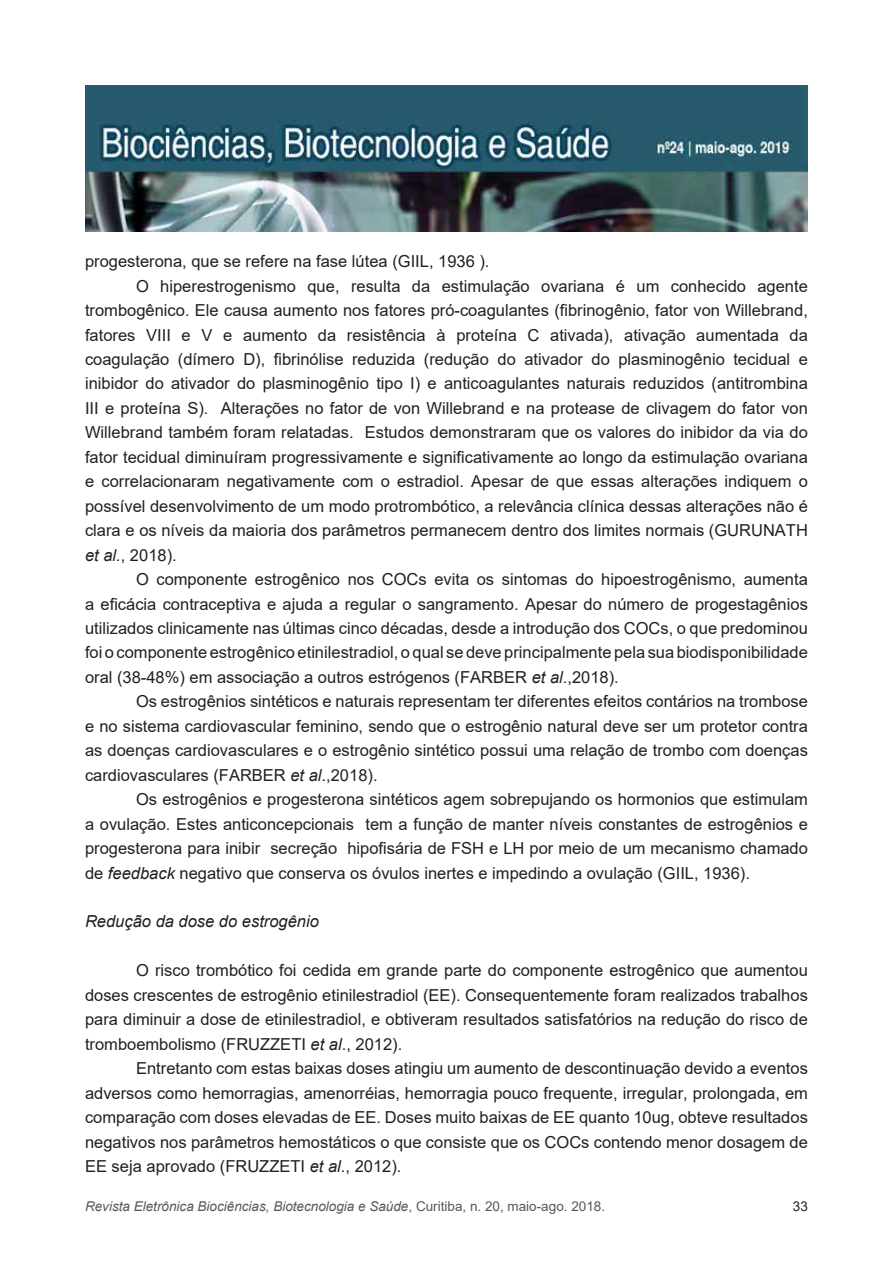
<style>
.page{position:relative;width:893px;height:1263px;background:#fff}
.page>*{position:absolute;margin:0;border:0;box-sizing:border-box;transform-origin:0 0}
.t1{font:16.5px/24.5px "Arial";color:#231f20;text-align:justify}
.t2{font:italic 16.5px "Arial";color:#231f20}
.t3{font:italic 13.5px "Arial";color:#57585a}
.t4{font:13.5px "Arial";color:#231f20}
.s1{font-style:italic}
.s2{font-style:normal}
</style>
<div class="page">
<img style="left:85px;top:85px;width:723px;height:146px">
<p class="t1" style="left:85px;top:249px;width:406px">progesterona, que se refere na fase lútea (GIIL, 1936 ).</p>
<p class="t1" style="left:136px;top:273px;width:673px">O hiperestrogenismo que, resulta da estimulação ovariana é um conhecido agente</p>
<p class="t1" style="left:85px;top:298px;width:724px">trombogênico. Ele causa aumento nos fatores pró-coagulantes (fibrinogênio, fator von Willebrand,</p>
<p class="t1" style="left:85px;top:322px;width:724px">fatores VIII e V e aumento da resistência à proteína C ativada), ativação aumentada da</p>
<p class="t1" style="left:85px;top:347px;width:724px">coagulação (dímero D), fibrinólise reduzida (redução do ativador do plasminogênio tecidual e</p>
<p class="t1" style="left:85px;top:371px;width:724px">inibidor do ativador do plasminogênio tipo I) e anticoagulantes naturais reduzidos (antitrombina</p>
<p class="t1" style="left:85px;top:396px;width:724px">III e proteína S). Alterações no fator de von Willebrand e na protease de clivagem do fator von</p>
<p class="t1" style="left:85px;top:420px;width:724px">Willebrand também foram relatadas. Estudos demonstraram que os valores do inibidor da via do</p>
<p class="t1" style="left:85px;top:445px;width:724px">fator tecidual diminuíram progressivamente e significativamente ao longo da estimulação ovariana</p>
<p class="t1" style="left:85px;top:469px;width:724px">e correlacionaram negativamente com o estradiol. Apesar de que essas alterações indiquem o</p>
<p class="t1" style="left:85px;top:494px;width:724px">possível desenvolvimento de um modo protrombótico, a relevância clínica dessas alterações não é</p>
<p class="t1" style="left:85px;top:518px;width:724px">clara e os níveis da maioria dos parâmetros permanecem dentro dos limites normais (GURUNATH</p>
<p class="t1" style="left:85px;top:542px;width:93px"><span class="s1">et al.</span>, 2018).</p>
<p class="t1" style="left:136px;top:567px;width:673px">O componente estrogênico nos COCs evita os sintomas do hipoestrogênismo, aumenta</p>
<p class="t1" style="left:85px;top:591px;width:724px">a eficácia contraceptiva e ajuda a regular o sangramento. Apesar do número de progestagênios</p>
<p class="t1" style="left:85px;top:616px;width:724px">utilizados clinicamente nas últimas cinco décadas, desde a introdução dos COCs, o que predominou</p>
<p class="t1" style="left:85px;top:640px;width:724px">foi o componente estrogênico etinilestradiol, o qual se deve principalmente pela sua biodisponibilidade</p>
<p class="t1" style="left:85px;top:665px;width:535px">oral (38-48%) em associação a outros estrógenos (FARBER <span class="s1">et al</span>.,2018).</p>
<p class="t1" style="left:136px;top:689px;width:673px">Os estrogênios sintéticos e naturais representam ter diferentes efeitos contários na trombose</p>
<p class="t1" style="left:85px;top:714px;width:724px">e no sistema cardiovascular feminino, sendo que o estrogênio natural deve ser um protetor contra</p>
<p class="t1" style="left:85px;top:738px;width:724px">as doenças cardiovasculares e o estrogênio sintético possui uma relação de trombo com doenças</p>
<p class="t1" style="left:85px;top:763px;width:294px">cardiovasculares (FARBER <span class="s1">et al</span>.,2018).</p>
<p class="t1" style="left:136px;top:787px;width:673px">Os estrogênios e progesterona sintéticos agem sobrepujando os hormonios que estimulam</p>
<p class="t1" style="left:85px;top:811px;width:724px">a ovulação. Estes anticoncepcionais tem a função de manter níveis constantes de estrogênios e</p>
<p class="t1" style="left:85px;top:836px;width:724px">progesterona para inibir secreção hipofisária de FSH e LH por meio de um mecanismo chamado</p>
<p class="t1" style="left:85px;top:860px;width:666px">de <span class="s1">feedback</span> negativo que conserva os óvulos inertes e impedindo a ovulação (GIIL, 1936).</p>
<p class="t2" style="left:85px;top:911px;width:235px">Redução da dose do estrogênio</p>
<p class="t1" style="left:85px;top:958px;width:724px;text-indent:51px">O risco trombótico foi cedida em grande parte do componente estrogênico que aumentou doses crescentes de estrogênio etinilestradiol (EE). Consequentemente foram realizados trabalhos para diminuir a dose de etinilestradiol, e obtiveram resultados satisfatórios na redução do risco de tromboembolismo (FRUZZETI <span class="s1">et al</span>., 2012).</p>
<p class="t1" style="left:85px;top:1056px;width:724px;text-indent:51px">Entretanto com estas baixas doses atingiu um aumento de descontinuação devido a eventos adversos como hemorragias, amenorréias, hemorragia pouco frequente, irregular, prolongada, em comparação com doses elevadas de EE. Doses muito baixas de EE quanto 10ug, obteve resultados negativos nos parâmetros hemostáticos o que consiste que os COCs contendo menor dosagem de EE seja aprovado (FRUZZETI <span class="s1">et al</span>., 2012).</p>
<p class="t3" style="left:85px;top:1197px;width:522px">Revista Eletrônica Biociências, Biotecnologia e Saúde<span class="s2">, Curitiba, n. 20, maio-ago. 2018.</span></p>
<p class="t4" style="left:793px;top:1197px;width:17px">33</p>
</div>
